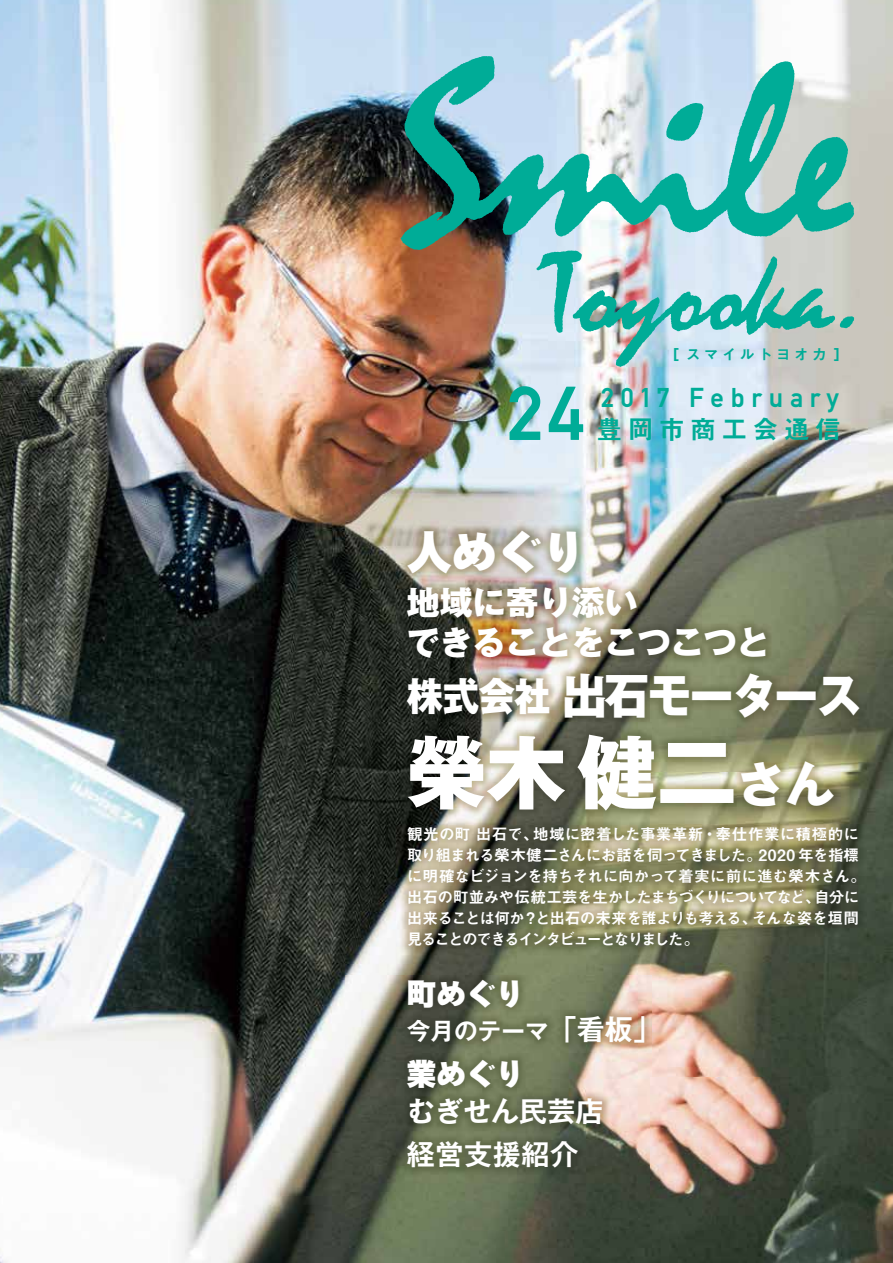
<style>
.page{position:relative;width:893px;height:1263px;background:#fff}
.page>*{position:absolute;margin:0;border:0;box-sizing:border-box;transform-origin:0 0}
.t1{font:79.65px "Gothic MB101 Pro Heavy 90 pv RKSJ H";color:#fff}
.t2{font:75.45px "Alte DIN1451 Mittelschriftgepraegt";color:#00ac97}
.t3{font:48px "Gothic MB101 Pro Heavy 90 pv RKSJ H";letter-spacing:-.05em;color:#fff;scale:.93 1}
.t4{font:45px "Hira Sans Old Std W9 90 pv RKSJ H";color:#fff}
.t5{font:39px "Gothic MB101 Pro Heavy 90 pv RKSJ H";color:#fff;scale:.93 1}
.t6{font:33px/39.6px "Gothic MB101 Pro Heavy 90 pv RKSJ H";color:#fff}
.t7{font:29.55px "Hira Sans Old Std W9 90 pv RKSJ H";color:#fff}
.t8{font:28.05px "Gothic MB101 Pro De Bold 90 pv RKSJ H";color:#fff}
.t9{font:27px "Alte DIN1451 Mittelschriftgepraegt";letter-spacing:.25em;color:#00ac97}
.t10{font:25.95px "Midashi Go Pro MB31 90 pv RKSJ H";letter-spacing:.2em;color:#00ac97}
.t11{font:23.7px "Gothic MB101 Pro De Bold 90 pv RKSJ H";color:#fff}
.t12{font:15.75px/21px "Midashi Go Pro MB31 90 pv RKSJ H";letter-spacing:-.045em;color:#fff}
.t13{font:15.75px "Midashi Go Pro MB31 90 pv RKSJ H";letter-spacing:-.025em;color:#fff}
.t14{font:15.75px/21px "Midashi Go Pro MB31 90 pv RKSJ H";letter-spacing:-.125em;color:#fff}
.t15{font:15.75px "Midashi Go Pro MB31 90 pv RKSJ H";letter-spacing:.01em;color:#fff}
.t16{font:15.75px "Midashi Go Pro MB31 90 pv RKSJ H";letter-spacing:-.065em;color:#fff}
.t17{font:15.75px "Midashi Go Pro MB31 90 pv RKSJ H";letter-spacing:.04em;color:#fff}
.t18{font:15px "Midashi Go Pro MB31 90 pv RKSJ H";letter-spacing:.2em;color:#00ac97}
.s1{font-size:49.05px}
</style>
<div class="page">
<img style="left:0;top:0;width:893px;height:1263px">
<h2 class="t2" style="left:507px;top:368px;width:78px">24</h2>
<p class="t18" style="left:674px;top:341px;width:7px">[</p>
<p class="t18" style="left:686px;top:342px;width:142px">スマイルトヨオカ</p>
<p class="t18" style="left:834px;top:341px;width:7px">[</p>
<h3 class="t9" style="left:601px;top:381px;width:70px">2017</h3>
<h3 class="t9" style="left:689px;top:381px;width:151px">February</h3>
<h3 class="t10" style="left:596px;top:408px;width:246px">豊岡市商工会通信</h3>
<h3 class="t4" style="left:407px;top:527px;width:181px">人めぐり</h3>
<h3 class="t6" style="left:407px;top:579px;width:364px">地域に寄り添い<br>できることをこつこつと</h3>
<h3 class="t3" style="left:562px;top:655px;width:323px">出石モータース</h3>
<h3 class="t5" style="left:407px;top:663px;width:156px">株式会社</h3>
<h1 class="t1" style="left:407px;top:706px;width:429px">榮木健二<span class="s1">さん</span></h1>
<p class="t15" style="left:533px;top:821px;width:328px">地域に密着した事業革新・奉仕作業に積極的に</p>
<p class="t15" style="left:407px;top:821px;width:133px">観光の町出石で、</p>
<p class="t16" style="left:407px;top:842px;width:357px">取り組まれる榮木健二さんにお話を伺ってきました。</p>
<p class="t13" style="left:407px;top:863px;width:461px">に明確なビジョンを持ちそれに向かって着実に前に進む榮木さん。</p>
<p class="t12" style="left:814px;top:885px;width:47px">自分に</p>
<p class="t17" style="left:759px;top:842px;width:102px">2020年を指標</p>
<p class="t12" style="left:752px;top:885px;width:109px;text-indent:-345px">出石の町並みや伝統工芸を生かしたまちづくりについてなど、<br>そんな姿を垣間</p>
<p class="t12" style="left:535px;top:906px;width:224px">と出石の未来を誰よりも考える、</p>
<p class="t14" style="left:407px;top:906px;width:294px">出来ることは何か？<br>見ることのできるインタビューとなりました。</p>
<h3 class="t7" style="left:407px;top:977px;width:120px">町めぐり</h3>
<h3 class="t8" style="left:549px;top:1006px;width:114px">「看板「</h3>
<h3 class="t11" style="left:407px;top:1011px;width:143px">今月のテーマ</h3>
<h3 class="t7" style="left:407px;top:1057px;width:120px">業めぐり</h3>
<h3 class="t8" style="left:407px;top:1088px;width:198px">むぎせん民芸店</h3>
<h3 class="t8" style="left:407px;top:1131px;width:173px">経営支援紹介</h3>
</div>
